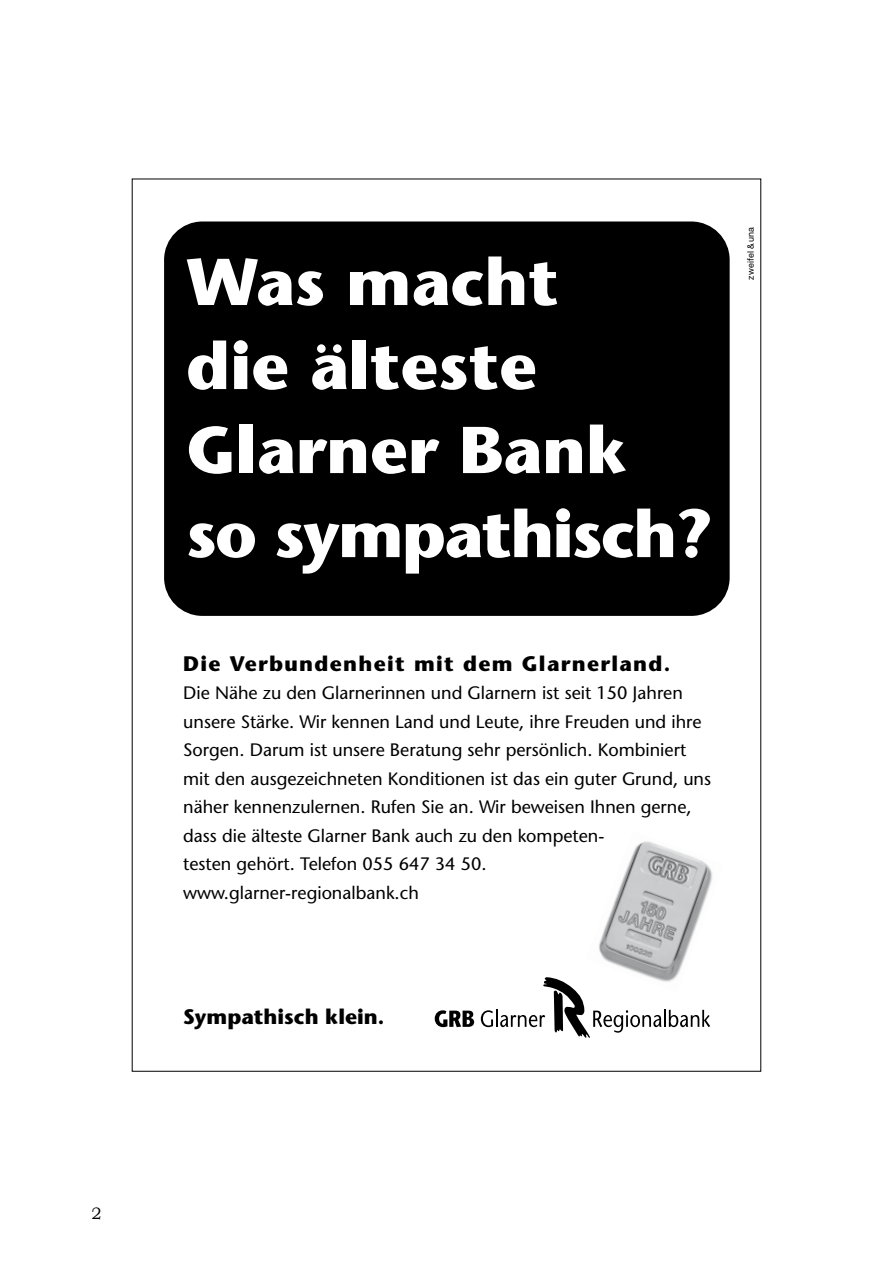
<style>
.page{position:relative;width:893px;height:1263px;background:#fff}
.page>*{position:absolute;margin:0;border:0;box-sizing:border-box;transform-origin:0 0}
.t1{font:700 66px/84px "Stone Sans";color:#fff}
.t2{font:700 21px "Stone Sans";letter-spacing:.06em;color:#000}
.t3{font:700 21px "Stone Sans";color:#000}
.t4{font:18px/28.5px "Stone Sans";color:#000}
.t5{font:9px "Helvetica Neue";letter-spacing:.025em;color:#000}
</style>
<div class="page">
<div style="left:164px;top:221px;width:566px;height:395px;background:#000;border-radius:38px"></div>
<img style="left:598px;top:841px;width:115px;height:136px">
<svg style="left:435px;top:1010px;width:39px;height:17px"></svg>
<svg style="left:481px;top:977px;width:229px;height:61px"></svg>
<h1 class="t1" style="left:186px;top:240px;width:529px">Was macht<br>die älteste<br>Glarner Bank so sympathisch?</h1>
<p class="t2" style="left:183px;top:651px;width:489px">Die Verbundenheit mit dem Glarnerland.</p>
<p class="t4" style="left:183px;top:679px;width:529px">Die Nähe zu den Glarnerinnen und Glarnern ist seit 150 Jahren unsere Stärke. Wir kennen Land und Leute, ihre Freuden und ihre Sorgen. Darum ist unsere Beratung sehr persönlich. Kombiniert mit den ausgezeichneten Konditionen ist das ein guter Grund, uns näher kennenzulernen. Rufen Sie an. Wir beweisen Ihnen gerne, dass die älteste Glarner Bank auch zu den kompeten-<br>testen gehört. Telefon 055 647 34 50. www.glarner-regionalbank.ch</p>
<p class="t5" style="left:745px;top:280px;width:54px;rotate:-90deg">zweifel &amp;una</p>
<p class="t3" style="left:183px;top:1004px;width:203px">Sympathisch klein.</p>
</div>
